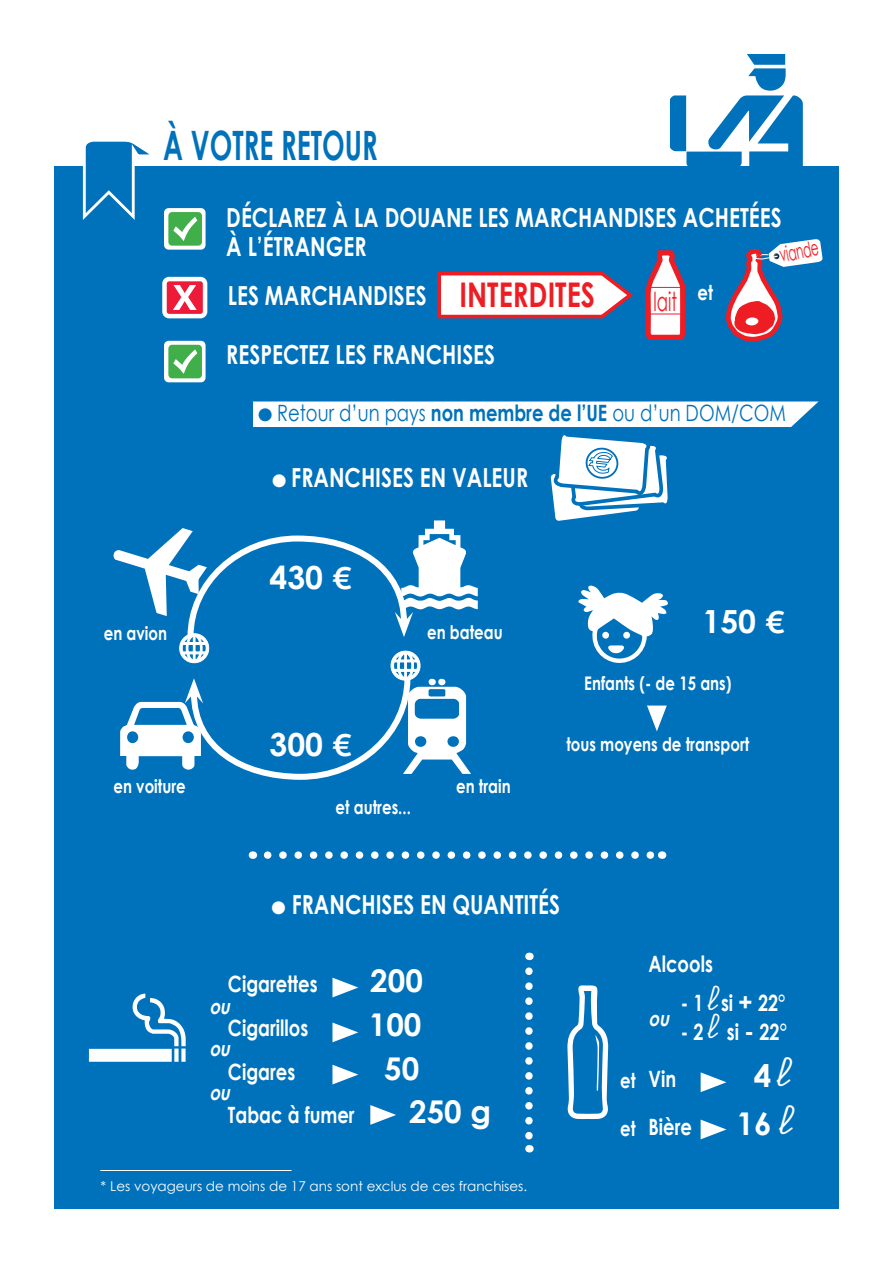
<style>
.page{position:relative;width:893px;height:1263px;background:#fff}
.page>*{position:absolute;margin:0;border:0;box-sizing:border-box;transform-origin:0 0}
.t1{font:700 40.5px "Century Gothic";color:#0071bb;scale:.67 1}
.t2{font:700 31.8px "Century Gothic";color:#fff}
.t3{font:700 31.35px "Century Gothic";color:#fff}
.t4{font:700 26.25px/28.5px "Century Gothic";color:#fff;scale:.8 1}
.t5{font:26.25px "Century Gothic";color:#ee1d23;scale:.63 1}
.t6{font:700 22.5px "Century Gothic";color:#fff;scale:.8 1}
.t7{font:22.5px "Century Gothic";color:#0071bb;scale:.8 1}
.t8{font:21px "Century Gothic";color:#ee1d23;scale:.57 1}
.t9{font:italic 700 20.7px/42.2px "Century Gothic";color:#fff;scale:.8 1}
.t10{font:700 20.7px "Century Gothic";color:#fff;scale:.8 1}
.t11{font:700 18.75px "Century Gothic";color:#fff;scale:.8 1}
.t12{font:13.5px "Century Gothic";color:#fff}
.s1{font-size:34.05px;color:#ee1d23}
.s2{font-weight:700}
.s3{font-family:"Nolan"}
.s4{font-family:"Alamain";font-weight:400;font-size:16.5px}
.s5{font-size:24.3px}
.s6{font-family:"Alamain";font-weight:400;font-size:19.5px}
</style>
<div class="page">
<div style="left:54px;top:166px;width:785px;height:1043px;background:#0071bb"></div>
<svg style="left:82px;top:141px;width:67px;height:79px"></svg>
<svg style="left:670px;top:54px;width:133px;height:112px"></svg>
<div style="left:164px;top:208px;width:42px;height:42px;background:#fff;border-radius:5px"></div>
<svg style="left:168px;top:212px;width:34px;height:34px"></svg>
<div style="left:164px;top:279px;width:41px;height:37px;background:#ed1a3a;border-radius:5px"></div>
<div style="left:162px;top:277px;width:45px;height:41px;border:4px solid #fff;border-radius:5px"></div>
<div style="left:164px;top:341px;width:42px;height:41px;background:#fff;border-radius:5px"></div>
<svg style="left:168px;top:345px;width:34px;height:33px"></svg>
<svg style="left:268px;top:851px;width:386px;height:8px"></svg>
<svg style="left:525px;top:971px;width:8px;height:181px"></svg>
<svg style="left:701px;top:1119px;width:25px;height:20px"></svg>
<svg style="left:701px;top:1072px;width:25px;height:20px"></svg>
<svg style="left:89px;top:994px;width:97px;height:68px"></svg>
<svg style="left:332px;top:978px;width:26px;height:19px"></svg>
<svg style="left:332px;top:1022px;width:26px;height:20px"></svg>
<svg style="left:332px;top:1065px;width:26px;height:19px"></svg>
<svg style="left:370px;top:1105px;width:26px;height:20px"></svg>
<svg style="left:567px;top:985px;width:42px;height:134px"></svg>
<svg style="left:437px;top:271px;width:196px;height:48px;background:#e1c9d2"></svg>
<svg style="left:645px;top:250px;width:41px;height:90px"></svg>
<svg style="left:726px;top:239px;width:96px;height:103px"></svg>
<hr style="left:100px;top:1170px;width:192px;height:1px;background:#fff">
<svg style="left:114px;top:401px;width:705px;height:379px"></svg>
<svg style="left:173px;top:285px;width:24px;height:25px"></svg>
<hr style="left:649px;top:287px;width:36px;height:1px;background:#ed1a3a">
<hr style="left:649px;top:314px;width:36px;height:1px;background:#ed1a3a">
<h1 class="t1" style="left:163px;top:120px;width:321px">À VOTRE RETOUR</h1>
<p class="t4" style="left:226px;top:203px;width:696px">DÉCLAREZ À LA DOUANE LES MARCHANDISES ACHETÉES<br>À L’ÉTRANGER</p>
<p class="t8" style="left:777px;top:240px;width:71px;rotate:-11deg">viande</p>
<p class="t4" style="left:228px;top:281px;width:460px">LES MARCHANDISES <span class="s1">INTERDITES</span></p>
<p class="t5" style="left:654px;top:283px;width:96px">lait <sup>et</sup></p>
<p class="t4" style="left:226px;top:340px;width:338px">RESPECTEZ LES FRANCHISES</p>
<p class="t7" style="left:258px;top:397px;width:661px">● Retour d’un pays <span class="s2">non membre de l’UE</span> ou d’un DOM/COM</p>
<p class="t4" style="left:272px;top:463px;width:322px">● FRANCHISES EN VALEUR</p>
<p class="t11" style="left:104px;top:621px;width:81px">en avion</p>
<p class="t2" style="left:269px;top:557px;width:84px">430 <span class="s3">€</span></p>
<p class="t2" style="left:269px;top:724px;width:84px">300 <span class="s3">€</span></p>
<p class="t11" style="left:427px;top:620px;width:96px">en bateau</p>
<p class="t11" style="left:114px;top:774px;width:92px">en voiture</p>
<p class="t11" style="left:456px;top:774px;width:70px">en train</p>
<p class="t11" style="left:336px;top:796px;width:96px">et autres...</p>
<p class="t2" style="left:702px;top:601px;width:84px">150 <span class="s3">€</span></p>
<p class="t11" style="left:584px;top:671px;width:186px">Enfants (- de 15 ans)</p>
<p class="t11" style="left:566px;top:732px;width:230px">tous moyens de transport</p>
<p class="t4" style="left:272px;top:890px;width:362px">● FRANCHISES EN QUANTITÉS</p>
<p class="t6" style="left:228px;top:970px;width:114px">Cigarettes</p>
<p class="t3" style="left:370px;top:961px;width:54px">200</p>
<p class="t6" style="left:228px;top:1014px;width:102px">Cigarillos</p>
<p class="t3" style="left:369px;top:1005px;width:54px">100</p>
<p class="t6" style="left:228px;top:1057px;width:86px">Cigares</p>
<p class="t3" style="left:384px;top:1048px;width:37px">50</p>
<p class="t6" style="left:228px;top:1101px;width:160px">Tabac à fumer</p>
<p class="t3" style="left:409px;top:1092px;width:84px">250 g</p>
<p class="t9" style="left:209px;top:984px;width:33px">ou ou</p>
<p class="t9" style="left:209px;top:1071px;width:33px">ou</p>
<p class="t12" style="left:101px;top:1176px;width:428px">* Les voyageurs de moins de 17 ans sont exclus de ces franchises.</p>
<p class="t10" style="left:620px;top:1067px;width:21px">et</p>
<p class="t10" style="left:620px;top:1115px;width:21px">et</p>
<p class="t6" style="left:648px;top:950px;width:82px">Alcools</p>
<p class="t6" style="left:681px;top:989px;width:132px">- 1 <span class="s4">l</span> si <span class="s5">+</span> 22°</p>
<p class="t6" style="left:681px;top:1017px;width:134px">- 2 <span class="s4">l</span> si <span class="s5">-</span> 22°</p>
<p class="t6" style="left:648px;top:1065px;width:36px">Vin</p>
<p class="t9" style="left:648px;top:997px;width:33px">ou</p>
<p class="t3" style="left:754px;top:1056px;width:36px">4 <span class="s6">l</span></p>
<p class="t6" style="left:648px;top:1113px;width:56px">Bière</p>
<p class="t3" style="left:736px;top:1104px;width:56px">16 <span class="s6">l</span></p>
</div>
